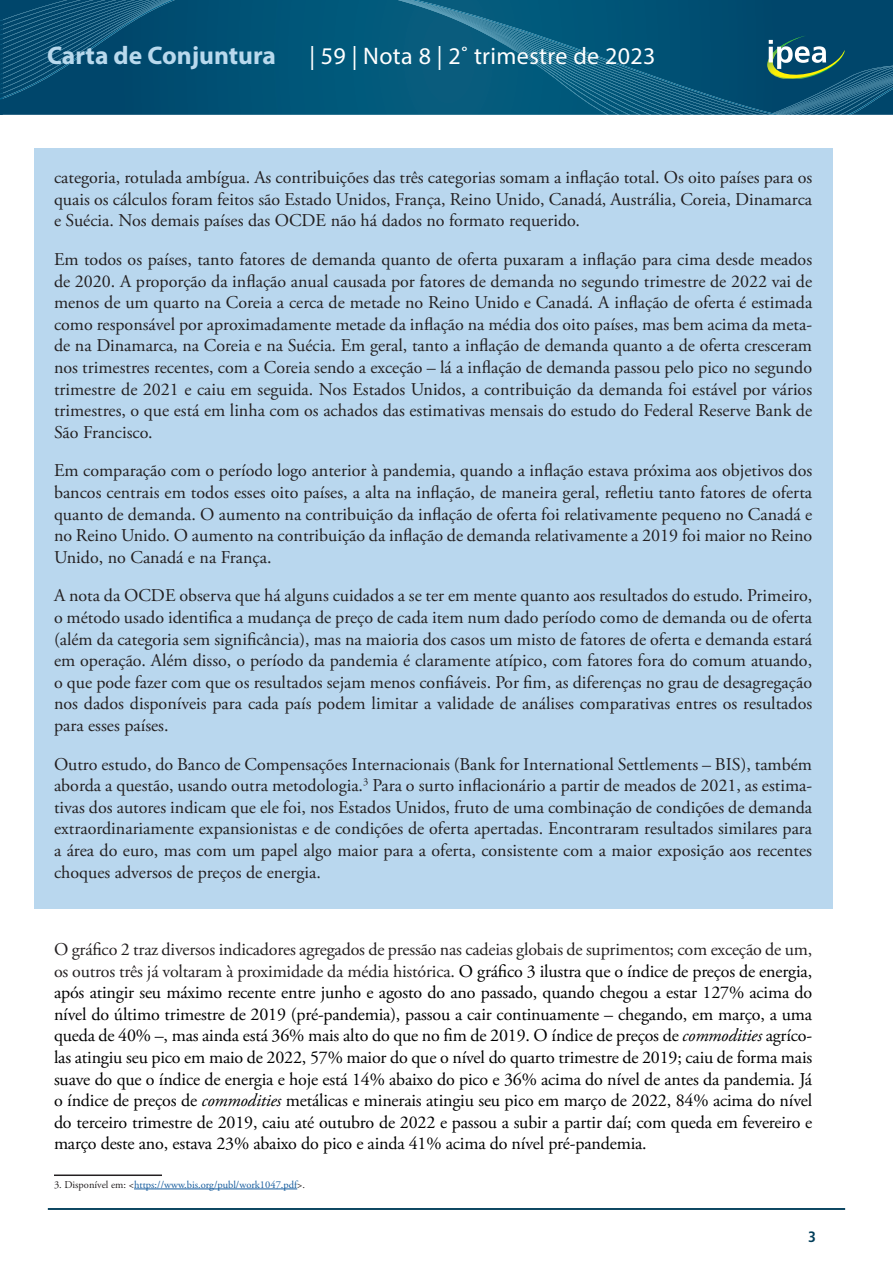
<style>
.page{position:relative;width:893px;height:1263px;background:#fff}
.page>*{position:absolute;margin:0;border:0;box-sizing:border-box;transform-origin:0 0}
.t1{font:700 25.5px "Myriad Pro";color:#b9d9ed}
.t2{font:24px "Myriad Pro";letter-spacing:.015em;color:#fff}
.corpo_de_texto{font:18px/21.6px "Adobe Garamond Pro";color:#231f20;text-align:justify}
.corpo_de_texto-2{font:18px/21.6px "Adobe Garamond Pro";letter-spacing:-.01em;color:#000;text-align:justify}
.t3{font:700 condensed 15px "Frutiger LT Pro";color:#013d59}
.corpo_de_texto-3{font:10.5px "Adobe Garamond Pro";color:#175d9e}
.s1{color:#231f20}
.s2{font-style:italic}
</style>
<div class="page">
<hr style="left:48px;top:1208px;width:797px;height:2px;background:#013d59">
<div style="left:175px;top:0;width:223px;height:115px;background:#005578"></div>
<svg style="left:0;top:0;width:175px;height:115px;background:#084e72"></svg>
<svg style="left:398px;top:0;width:495px;height:115px;background:#0d5a7a"></svg>
<div style="left:34px;top:149px;width:798px;height:760px;background:#b9d7ee"></div>
<hr style="left:54px;top:1174px;width:108px;height:2px;background:#231f20">
<hr style="left:134px;top:1189px;width:163px;height:1px;background:#175d9e">
<h1 class="t1" style="left:47px;top:39px;width:230px">Carta de Conjuntura</h1>
<h2 class="t2" style="left:309px;top:41px;width:347px">| 59 | Nota 8 | 2˚ trimestre de 2023</h2>
<p class="corpo_de_texto" style="left:54px;top:167px;width:760px">categoria, rotulada ambígua. As contribuições das três categorias somam a inflação total. Os oito países para os quais os cálculos foram feitos são Estado Unidos, França, Reino Unido, Canadá, Austrália, Coreia, Dinamarca e Suécia. Nos demais países das OCDE não há dados no formato requerido.</p>
<p class="corpo_de_texto" style="left:54px;top:249px;width:760px">Em todos os países, tanto fatores de demanda quanto de oferta puxaram a inflação para cima desde meados de 2020. A proporção da inflação anual causada por fatores de demanda no segundo trimestre de 2022 vai de menos de um quarto na Coreia a cerca de metade no Reino Unido e Canadá. A inflação de oferta é estimada como responsável por aproximadamente metade da inflação na média dos oito países, mas bem acima da meta&shy;de na Dinamarca, na Coreia e na Suécia. Em geral, tanto a inflação de demanda quanto a de oferta cresceram nos trimestres recentes, com a Coreia sendo a exceção – lá a inflação de demanda passou pelo pico no segundo trimestre de 2021 e caiu em seguida. Nos Estados Unidos, a contribuição da demanda foi estável por vários trimestres, o que está em linha com os achados das estimativas mensais do estudo do Federal Reserve Bank de São Francisco.</p>
<p class="corpo_de_texto" style="left:54px;top:460px;width:760px">Em comparação com o período logo anterior à pandemia, quando a inflação estava próxima aos objetivos dos bancos centrais em todos esses oito países, a alta na inflação, de maneira geral, refletiu tanto fatores de oferta quanto de demanda. O aumento na contribuição da inflação de oferta foi relativamente pequeno no Canadá e no Reino Unido. O aumento na contribuição da inflação de demanda relativamente a 2019 foi maior no Reino Unido, no Canadá e na França.</p>
<p class="corpo_de_texto" style="left:54px;top:585px;width:760px">A nota da OCDE observa que há alguns cuidados a se ter em mente quanto aos resultados do estudo. Primeiro, o método usado identifica a mudança de preço de cada item num dado período como de demanda ou de oferta (além da categoria sem significância), mas na maioria dos casos um misto de fatores de oferta e demanda estará em operação. Além disso, o período da pandemia é claramente atípico, com fatores fora do comum atuando, o que pode fazer com que os resultados sejam menos confiáveis. Por fim, as diferenças no grau de desagregação nos dados disponíveis para cada país podem limitar a validade de análises comparativas entres os resultados para esses países.</p>
<p class="corpo_de_texto" style="left:54px;top:754px;width:760px">Outro estudo, do Banco de Compensações Internacionais (Bank for International Settlements – BIS), também aborda a questão, usando outra metodologia.<sup>3</sup> Para o surto inflacionário a partir de meados de 2021, as estima&shy;tivas dos autores indicam que ele foi, nos Estados Unidos, fruto de uma combinação de condições de demanda extraordinariamente expansionistas e de condições de oferta apertadas. Encontraram resultados similares para a área do euro, mas com um papel algo maior para a oferta, consistente com a maior exposição aos recentes choques adversos de preços de energia.</p>
<p class="corpo_de_texto-2" style="left:54px;top:939px;width:760px"><span class="s1">O gráfico 2 traz diversos indicadores agregados de pressão nas cadeias globais de suprimentos; com exceção de um, os outros três já voltaram à proximidade da média histórica.</span> O gráfico 3 ilustra que o índice de preços de energia, após atingir seu máximo recente entre junho e agosto do ano passado, quando chegou a estar 127% acima do nível do último trimestre de 2019 (pré-pandemia), passou a cair continuamente – chegando, em março, a uma queda de 40% –, mas ainda está 36% mais alto do que no fim de 2019. O índice de preços de <span class="s2">commodities</span> agríco&shy;las atingiu seu pico em maio de 2022, 57% maior do que o nível do quarto trimestre de 2019; caiu de forma mais suave do que o índice de energia e hoje está 14% abaixo do pico e 36% acima do nível de antes da pandemia. Já o índice de preços de <span class="s2">commodities</span> metálicas e minerais atingiu seu pico em março de 2022, 84% acima do nível do terceiro trimestre de 2019, caiu até outubro de 2022 e passou a subir a partir daí; com queda em fevereiro e março deste ano, estava 23% abaixo do pico e ainda 41% acima do nível pré-pandemia.</p>
<p class="corpo_de_texto-3" style="left:54px;top:1178px;width:253px"><span class="s1">3. Disponível em: &lt;</span>https://www.bis.org/publ/work1047.pdf<span class="s1">&gt;.</span></p>
<p class="t3" style="left:808px;top:1228px;width:9px">3</p>
</div>
